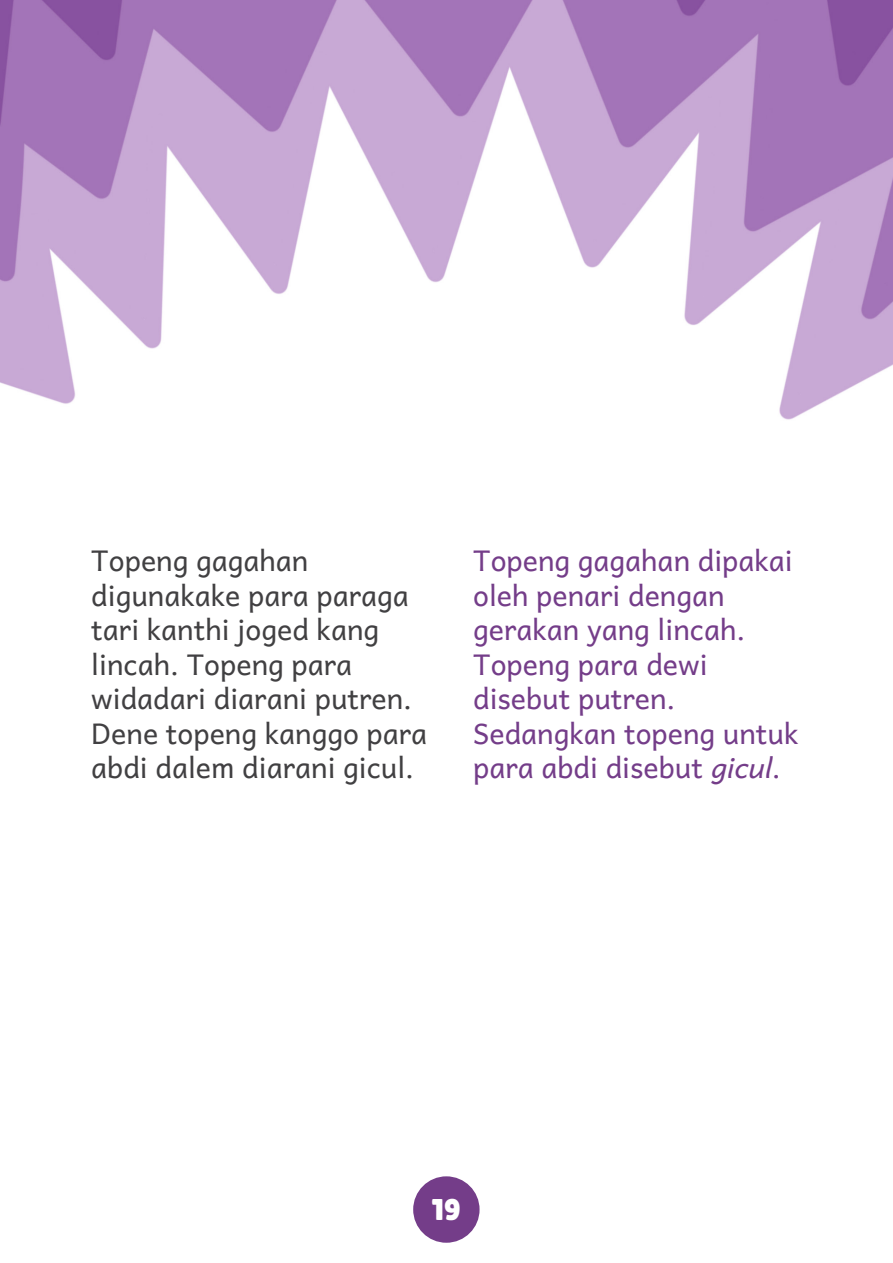
<style>
.page{position:relative;width:893px;height:1263px;background:#fff}
.page>*{position:absolute;margin:0;border:0;box-sizing:border-box;transform-origin:0 0}
.t1{font:30px "Lilita One";color:#fff}
.t2{font:28.5px/34.5px "Andika New Basic";color:#414042}
.t3{font:28.5px/34.5px "Andika New Basic";color:#743d89}
.s1{font-style:italic}
</style>
<div class="page">
<img style="left:0;top:0;width:893px;height:1243px">
<div style="left:413px;top:1176px;width:67px;height:67px;background:#743d89;border-radius:50%"></div>
<p class="t2" style="left:91px;top:539px;width:337px">Topeng gagahan digunakake para paraga tari kanthi joged kang lincah. Topeng para widadari diarani putren.<br>Dene topeng kanggo para abdi dalem diarani gicul.</p>
<p class="t3" style="left:473px;top:539px;width:327px">Topeng gagahan dipakai oleh penari dengan gerakan yang lincah.<br>Topeng para dewi disebut putren.<br>Sedangkan topeng untuk para abdi disebut <span class="s1">gicul</span>.</p>
<p class="t1" style="left:432px;top:1192px;width:31px">19</p>
</div>
